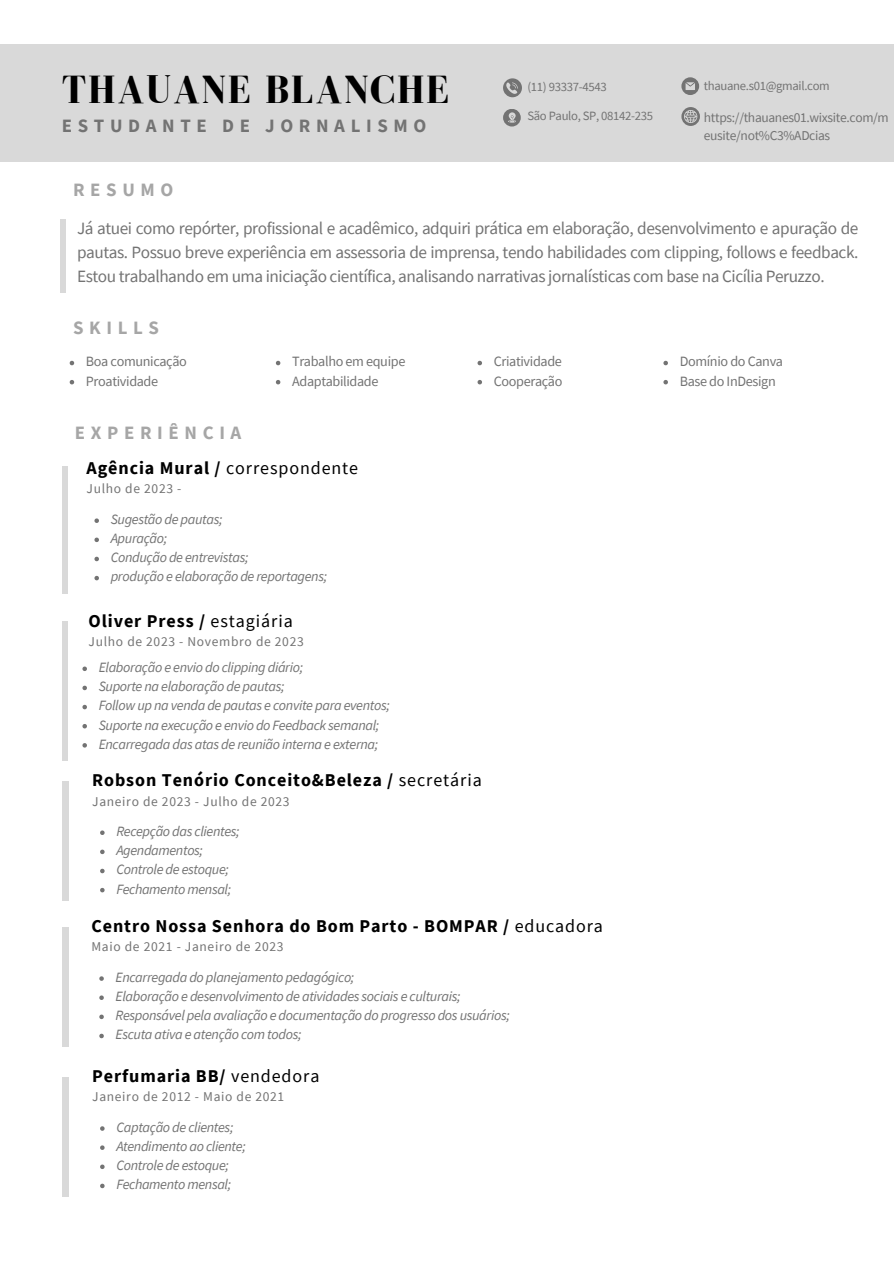
<style>
.page{position:relative;width:894px;height:1264px;background:#fff}
.page>*{position:absolute;margin:0;border:0;box-sizing:border-box;transform-origin:0 0}
.t1{font:700 40.5px "Bodoni FLF";letter-spacing:.035em;color:#000}
.t2{font:700 18.9px "Source Sans Pro";letter-spacing:.3em;color:#a6a6a6}
.t3{font:700 18.9px "Source Sans Pro";letter-spacing:.3em;color:#737373}
.t4{font:700 18px "Source Sans Pro";letter-spacing:.05em;color:#000}
.t5{font:18px "Source Sans Pro";letter-spacing:.05em;color:#000}
.t6{font:17.25px/23.7px "Source Sans Pro";letter-spacing:-.025em;color:#737373;text-align:justify}
.t7{font:italic 14.25px "Source Sans Pro";letter-spacing:-.025em;color:#737373}
.t8{font:14.25px "Source Sans Pro";letter-spacing:-.025em;color:#737373}
.t9{font:13.5px "Source Sans Pro";letter-spacing:.05em;color:#737373}
.t10{font:13.5px/18px "Source Sans Pro";letter-spacing:-.025em;color:#737373}
.t11{font:12.75px "Source Sans Pro";letter-spacing:-.025em;color:#737373}
.s1{font-weight:700}
.s2{font-weight:400}
</style>
<div class="page">
<div style="left:0;top:44px;width:893px;height:118px;background:#d9d9d9"></div>
<div style="left:60px;top:219px;width:5px;height:73px;background:#d9d9d9"></div>
<svg style="left:503px;top:78px;width:19px;height:19px"></svg>
<svg style="left:681px;top:77px;width:18px;height:18px"></svg>
<svg style="left:681px;top:107px;width:18px;height:19px"></svg>
<div style="left:503px;top:109px;width:17px;height:17px;background:#737373;border-radius:50%"></div>
<svg style="left:508px;top:112px;width:7px;height:10px"></svg>
<div style="left:63px;top:466px;width:5px;height:128px;background:#d9d9d9"></div>
<div style="left:62px;top:621px;width:5px;height:139px;background:#d9d9d9"></div>
<svg style="left:82px;top:666px;width:5px;height:5px"></svg>
<svg style="left:82px;top:685px;width:5px;height:5px"></svg>
<svg style="left:82px;top:704px;width:5px;height:5px"></svg>
<svg style="left:82px;top:724px;width:5px;height:4px"></svg>
<svg style="left:82px;top:743px;width:5px;height:4px"></svg>
<div style="left:63px;top:780px;width:6px;height:120px;background:#d9d9d9"></div>
<svg style="left:100px;top:830px;width:5px;height:5px"></svg>
<svg style="left:100px;top:849px;width:5px;height:5px"></svg>
<svg style="left:100px;top:868px;width:5px;height:5px"></svg>
<svg style="left:100px;top:887px;width:5px;height:5px"></svg>
<div style="left:62px;top:926px;width:6px;height:120px;background:#d9d9d9"></div>
<svg style="left:70px;top:361px;width:4px;height:4px"></svg>
<svg style="left:70px;top:380px;width:4px;height:4px"></svg>
<svg style="left:276px;top:361px;width:4px;height:4px"></svg>
<svg style="left:276px;top:380px;width:4px;height:4px"></svg>
<svg style="left:477px;top:361px;width:5px;height:4px"></svg>
<svg style="left:477px;top:380px;width:5px;height:4px"></svg>
<svg style="left:663px;top:361px;width:4px;height:4px"></svg>
<svg style="left:663px;top:380px;width:4px;height:4px"></svg>
<svg style="left:94px;top:518px;width:5px;height:5px"></svg>
<svg style="left:94px;top:537px;width:5px;height:5px"></svg>
<svg style="left:94px;top:556px;width:5px;height:5px"></svg>
<svg style="left:94px;top:576px;width:5px;height:4px"></svg>
<svg style="left:99px;top:976px;width:5px;height:4px"></svg>
<svg style="left:99px;top:995px;width:5px;height:4px"></svg>
<svg style="left:99px;top:1014px;width:5px;height:5px"></svg>
<svg style="left:99px;top:1033px;width:5px;height:5px"></svg>
<div style="left:63px;top:1076px;width:6px;height:120px;background:#d9d9d9"></div>
<svg style="left:100px;top:1126px;width:5px;height:4px"></svg>
<svg style="left:100px;top:1145px;width:5px;height:4px"></svg>
<svg style="left:100px;top:1164px;width:5px;height:4px"></svg>
<svg style="left:100px;top:1183px;width:5px;height:5px"></svg>
<h1 class="t1" style="left:62px;top:68px;width:389px">THAUANE BLANCHE</h1>
<p class="t11" style="left:527px;top:78px;width:81px">(11) 93337-4543</p>
<p class="t3" style="left:62px;top:114px;width:366px">ESTUDANTE DE JORNALISMO</p>
<p class="t11" style="left:527px;top:108px;width:127px">São Paulo, SP, 08142-235</p>
<p class="t11" style="left:703px;top:77px;width:127px">thauane.s01@gmail.com</p>
<p class="t10" style="left:703px;top:108px;width:186px">https://thauanes01.wixsite.com/m eusite/not%C3%ADcias</p>
<p class="t2" style="left:73px;top:177px;width:102px">RESUMO</p>
<p class="t6" style="left:77px;top:216px;width:782px">Já atuei como repórter, profissional e acadêmico, adquiri prática em elaboração, desenvolvimento e apuração de pautas. Possuo breve experiência em assessoria de imprensa, tendo habilidades com clipping, follows e feedback.<br>Estou trabalhando em uma iniciação científica, analisando narrativas jornalísticas com base na Cicília Peruzzo.</p>
<h2 class="t2" style="left:73px;top:315px;width:87px">SKILLS</h2>
<h3 class="t8" style="left:86px;top:352px;width:102px">Boa comunicação</h3>
<h4 class="t8" style="left:86px;top:371px;width:74px">Proatividade</h4>
<p class="t2" style="left:75px;top:420px;width:168px">EXPERIÊNCIA</p>
<p class="t8" style="left:292px;top:352px;width:115px">Trabalho em equipe</p>
<p class="t8" style="left:292px;top:371px;width:88px">Adaptabilidade</p>
<h3 class="t5" style="left:87px;top:457px;width:273px"><span class="s1">Agência Mural /</span> correspondente</h3>
<h4 class="t9" style="left:87px;top:480px;width:96px">Julho de 2023 -</h4>
<p class="t7" style="left:111px;top:510px;width:113px">Sugestão de pautas;</p>
<p class="t7" style="left:111px;top:529px;width:58px">Apuração;</p>
<p class="t7" style="left:111px;top:548px;width:139px">Condução de entrevistas;</p>
<p class="t7" style="left:111px;top:567px;width:218px">produção e elaboração de reportagens;</p>
<h2 class="t4" style="left:89px;top:609px;width:205px">Oliver Press / <span class="s2">estagiária</span></h2>
<p class="t9" style="left:89px;top:632px;width:217px">Julho de 2023 - Novembro de 2023</p>
<p class="t7" style="left:99px;top:658px;width:206px">Elaboração e envio do clipping diário;</p>
<p class="t7" style="left:99px;top:677px;width:187px">Suporte na elaboração de pautas;</p>
<p class="t7" style="left:99px;top:696px;width:292px">Follow up na venda de pautas e convite para eventos;</p>
<p class="t7" style="left:99px;top:715px;width:282px">Suporte na execução e envio do Feedback semanal;</p>
<p class="t7" style="left:99px;top:734px;width:281px">Encarregada das atas de reunião interna e externa;</p>
<p class="t4" style="left:92px;top:768px;width:391px">Robson Tenório Conceito&amp;Beleza / <span class="s2">secretária</span></p>
<p class="t9" style="left:92px;top:792px;width:199px">Janeiro de 2023 - Julho de 2023</p>
<h4 class="t7" style="left:116px;top:822px;width:125px">Recepção das clientes;</h4>
<h2 class="t7" style="left:116px;top:841px;width:88px">Agendamentos;</h2>
<h3 class="t7" style="left:116px;top:860px;width:114px">Controle de estoque;</h3>
<h2 class="t7" style="left:116px;top:879px;width:116px">Fechamento mensal;</h2>
<p class="t8" style="left:493px;top:352px;width:70px">Criatividade</p>
<p class="t8" style="left:493px;top:371px;width:70px">Cooperação</p>
<h3 class="t4" style="left:91px;top:914px;width:513px">Centro Nossa Senhora do Bom Parto - BOMPAR / <span class="s2">educadora</span></h3>
<h4 class="t9" style="left:91px;top:938px;width:193px">Maio de 2021 - Janeiro de 2023</h4>
<p class="t7" style="left:116px;top:967px;width:240px">Encarregada do planejamento pedagógico;</p>
<p class="t7" style="left:116px;top:987px;width:346px">Elaboração e desenvolvimento de atividades sociais e culturais;</p>
<p class="t7" style="left:116px;top:1006px;width:395px">Responsável pela avaliação e documentação do progresso dos usuários;</p>
<p class="t7" style="left:116px;top:1025px;width:187px">Escuta ativa e atenção com todos;</p>
<h3 class="t4" style="left:92px;top:1064px;width:229px">Perfumaria BB/ <span class="s2">vendedora</span></h3>
<h4 class="t9" style="left:92px;top:1087px;width:193px">Janeiro de 2012 - Maio de 2021</h4>
<p class="t7" style="left:116px;top:1117px;width:118px">Captação de clientes;</p>
<p class="t7" style="left:116px;top:1136px;width:131px">Atendimento ao cliente;</p>
<p class="t7" style="left:116px;top:1156px;width:114px">Controle de estoque;</p>
<p class="t7" style="left:116px;top:1175px;width:116px">Fechamento mensal;</p>
<h3 class="t8" style="left:679px;top:352px;width:105px">Domínio do Canva</h3>
<h4 class="t8" style="left:679px;top:371px;width:97px">Base do InDesign</h4>
</div>
